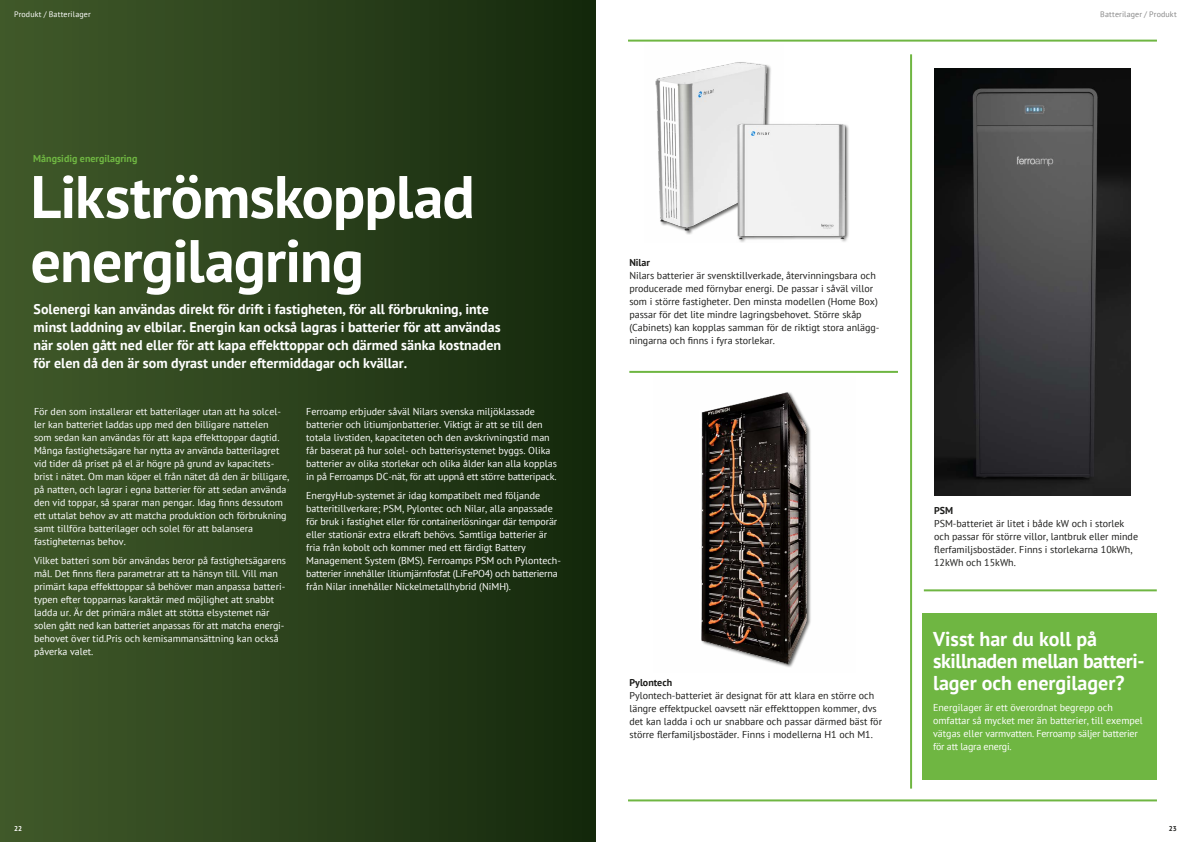
<style>
.page{position:relative;width:1191px;height:842px;background:#fff}
.page>*{position:absolute;margin:0;border:0;box-sizing:border-box;transform-origin:0 0}
.t1{font:700 60px/64px "PT Sans";letter-spacing:-.015em;color:#fff}
.t2{font:700 20px/22px "PT Sans";color:#fff}
.t3{font:700 14px/18px "PT Sans";color:#fff}
.t4{font:10px/13px "PT Sans";color:#fff}
.t5{font:10px/13px "PT Sans";color:#1d1d1b}
.t6{font:700 10px "PT Sans";color:#6fb642}
.t7{font:700 10px "PT Sans";color:#1d1d1b}
.t8{font:8px "PT Sans";letter-spacing:.015em;color:#fff}
.t9{font:8px "PT Sans";letter-spacing:.015em;color:#878787}
.t10{font:700 7px "PT Sans";color:#fff}
.t11{font:700 7px "PT Sans";color:#1d1d1b}
</style>
<div class="page">
<div style="left:0;top:0;width:595px;height:842px;background:linear-gradient(to right,#415a2b,#15290d)"></div>
<div style="left:922px;top:613px;width:234px;height:167px;background:#6fb642"></div>
<img style="left:655px;top:62px;width:116px;height:173px">
<img style="left:736px;top:122px;width:112px;height:120px">
<img style="left:934px;top:68px;width:196px;height:428px">
<img style="left:701px;top:392px;width:110px;height:275px">
<hr style="left:629px;top:371px;width:269px;height:2px;background:#6fb642">
<hr style="left:924px;top:589px;width:232px;height:2px;background:#6fb642">
<hr style="left:628px;top:40px;width:529px;height:2px;background:#6fb642">
<hr style="left:628px;top:799px;width:529px;height:2px;background:#6fb642">
<hr style="left:910px;top:54px;width:2px;height:735px;background:#6fb642">
<p class="t8" style="left:14px;top:9px;width:78px">Produkt / Batterilager</p>
<p class="t9" style="left:1100px;top:9px;width:78px">Batterilager / Produkt</p>
<p class="t6" style="left:33px;top:151px;width:106px">Mångsidig energilagring</p>
<h1 class="t1" style="left:30px;top:164px;width:446px">Likströmskopplad energilagring</h1>
<p class="t3" style="left:34px;top:300px;width:469px">Solenergi kan användas direkt för drift i fastigheten, för all förbrukning, inte minst laddning av elbilar. Energin kan också lagras i batterier för att användas när solen gått ned eller för att kapa effekttoppar och därmed sänka kostnaden för elen då den är som dyrast under eftermiddagar och kvällar.</p>
<p class="t4" style="left:34px;top:405px;width:257px">För den som installerar ett batterilager utan att ha solcel&shy;ler kan batteriet laddas upp med den billigare nattelen<br>som sedan kan användas för att kapa effekttoppar dagtid.<br>Många fastighetsägare har nytta av använda batterilagret vid tider då priset på el är högre på grund av kapacitets&shy;brist i nätet. Om man köper el från nätet då den är billigare, på natten, och lagrar i egna batterier för att sedan använda den vid toppar, så sparar man pengar. Idag finns dessutom ett uttalat behov av att matcha produktion och förbrukning samt tillföra batterilager och solel för att balansera fastigheternas behov.</p>
<p class="t4" style="left:34px;top:554px;width:254px">Vilket batteri som bör användas beror på fastighetsägarens mål. Det finns flera parametrar att ta hänsyn till. Vill man primärt kapa effekttoppar så behöver man anpassa batteri&shy;typen efter topparnas karaktär med möjlighet att snabbt ladda ur. Är det primära målet att stötta elsystemet när solen gått ned kan batteriet anpassas för att matcha energi&shy;behovet över tid.Pris och kemisammansättning kan också påverka valet.</p>
<p class="t4" style="left:306px;top:405px;width:252px">Ferroamp erbjuder såväl Nilars svenska miljöklassade batterier och litiumjonbatterier. Viktigt är att se till den totala livstiden, kapaciteten och den avskrivningstid man får baserat på hur solel- och batterisystemet byggs. Olika batterier av olika storlekar och olika ålder kan alla kopplas in på Ferroamps DC-nät, för att uppnå ett större batteripack.</p>
<p class="t4" style="left:306px;top:489px;width:256px">EnergyHub-systemet är idag kompatibelt med följande batteritillverkare; PSM, Pylontec och Nilar, alla anpassade för bruk i fastighet eller för containerlösningar där temporär eller stationär extra elkraft behövs. Samtliga batterier är fria från kobolt och kommer med ett färdigt Battery Management System (BMS). Ferroamps PSM och Pylontech&shy;batterier innehåller litiumjärnfosfat (LiFePO4) och batterierna från Nilar innehåller Nickelmetallhybrid (NiMH).</p>
<p class="t7" style="left:629px;top:256px;width:22px">Nilar</p>
<p class="t5" style="left:629px;top:268px;width:252px">Nilars batterier är svensktillverkade, återvinningsbara och producerade med förnybar energi. De passar i såväl villor som i större fastigheter. Den minsta modellen (Home Box) passar för det lite mindre lagringsbehovet. Större skåp (Cabinets) kan kopplas samman för de riktigt stora anlägg&shy;ningarna och finns i fyra storlekar.</p>
<p class="t7" style="left:629px;top:675px;width:44px">Pylontech</p>
<p class="t5" style="left:629px;top:688px;width:254px">Pylontech-batteriet är designat för att klara en större och längre effektpuckel oavsett när effekttoppen kommer, dvs det kan ladda i och ur snabbare och passar därmed bäst för större flerfamiljsbostäder. Finns i modellerna H1 och M1.</p>
<p class="t7" style="left:934px;top:504px;width:21px">PSM</p>
<p class="t5" style="left:934px;top:517px;width:205px">PSM-batteriet är litet i både kW och i storlek och passar för större villor, lantbruk eller minde flerfamiljsbostäder. Finns i storlekarna 10kWh, 12kWh och 15kWh.</p>
<h2 class="t2" style="left:933px;top:627px;width:213px">Visst har du koll på skillnaden mellan batteri&shy;lager och energilager?</h2>
<p class="t4" style="left:933px;top:701px;width:211px">Energilager är ett överordnat begrepp och omfattar så mycket mer än batterier, till exempel vätgas eller varmvatten. Ferroamp säljer batterier för att lagra energi.</p>
<p class="t10" style="left:14px;top:824px;width:9px">22</p>
<p class="t11" style="left:1168px;top:824px;width:9px">23</p>
</div>
